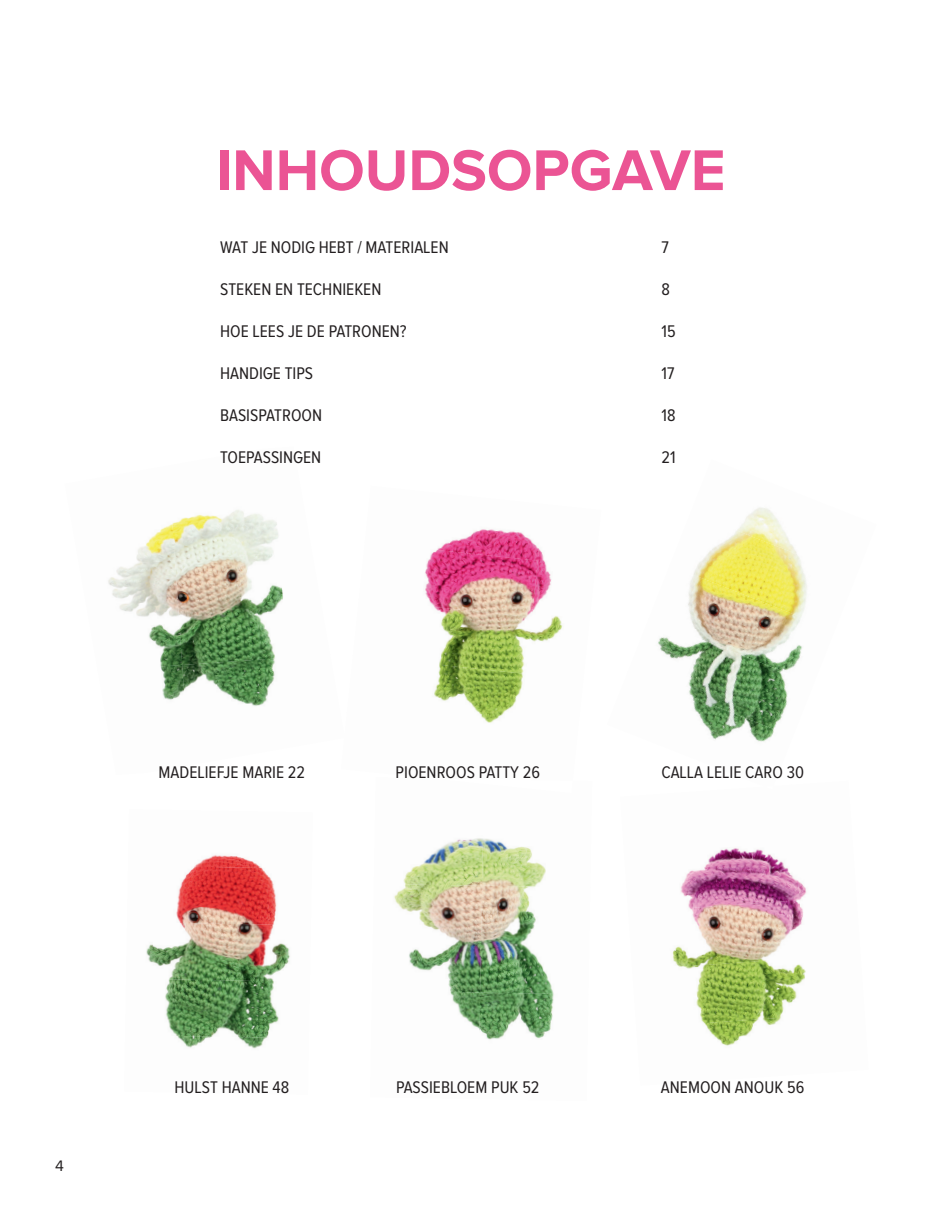
<style>
.page{position:relative;width:941px;height:1214px;background:#fff}
.page>*{position:absolute;margin:0;border:0;box-sizing:border-box;transform-origin:0 0}
.t1{font:700 59.5px "Proxima Nova";color:#eb5494}
.t2{font:17.5px "Proxima Nova A Cond";color:#231f20}
.t3{font:15.75px "Proxima Nova";color:#231f20}
</style>
<div class="page">
<img style="left:196px;top:854px;width:62px;height:11px">
<img style="left:176px;top:865px;width:101px;height:57px">
<img style="left:146px;top:922px;width:144px;height:56px">
<img style="left:165px;top:978px;width:114px;height:57px">
<img style="left:176px;top:1035px;width:92px;height:14px">
<img style="left:403px;top:838px;width:79px;height:46px">
<img style="left:482px;top:838px;width:64px;height:47px">
<img style="left:394px;top:884px;width:88px;height:106px">
<img style="left:480px;top:885px;width:73px;height:107px">
<img style="left:450px;top:990px;width:30px;height:38px">
<img style="left:478px;top:992px;width:76px;height:48px">
<img style="left:136px;top:526px;width:32px;height:34px">
<img style="left:168px;top:510px;width:104px;height:50px">
<img style="left:272px;top:520px;width:7px;height:33px">
<img style="left:108px;top:560px;width:67px;height:105px">
<img style="left:175px;top:553px;width:108px;height:112px">
<img style="left:160px;top:665px;width:22px;height:35px">
<img style="left:182px;top:657px;width:101px;height:49px">
<img style="left:698px;top:512px;width:103px;height:53px">
<img style="left:688px;top:565px;width:119px;height:53px">
<img style="left:658px;top:618px;width:144px;height:53px">
<img style="left:688px;top:671px;width:100px;height:71px">
<img style="left:450px;top:529px;width:75px;height:13px">
<img style="left:525px;top:536px;width:38px;height:106px">
<img style="left:425px;top:542px;width:112px;height:75px">
<img style="left:425px;top:599px;width:106px;height:57px">
<img style="left:434px;top:656px;width:91px;height:56px">
<img style="left:514px;top:674px;width:11px;height:38px">
<img style="left:478px;top:712px;width:27px;height:11px">
<img style="left:799px;top:882px;width:8px;height:18px">
<img style="left:680px;top:848px;width:119px;height:52px">
<img style="left:672px;top:900px;width:131px;height:58px">
<img style="left:673px;top:958px;width:130px;height:58px">
<img style="left:700px;top:1016px;width:82px;height:30px">
<h1 class="t1" style="left:216px;top:143px;width:511px">INHOUDSOPGAVE</h1>
<p class="t2" style="left:220px;top:238px;width:230px">WAT JE NODIG HEBT / MATERIALEN</p>
<p class="t2" style="left:661px;top:238px;width:9px">7</p>
<p class="t2" style="left:220px;top:280px;width:163px">STEKEN EN TECHNIEKEN</p>
<p class="t2" style="left:661px;top:280px;width:10px">8</p>
<p class="t2" style="left:220px;top:322px;width:188px">HOE LEES JE DE PATRONEN?</p>
<p class="t2" style="left:661px;top:322px;width:16px">15</p>
<p class="t2" style="left:220px;top:364px;width:94px">HANDIGE TIPS</p>
<p class="t2" style="left:661px;top:364px;width:14px">17</p>
<p class="t2" style="left:220px;top:406px;width:103px">BASISPATROON</p>
<p class="t2" style="left:661px;top:406px;width:16px">18</p>
<p class="t2" style="left:220px;top:448px;width:102px">TOEPASSINGEN</p>
<p class="t2" style="left:661px;top:448px;width:16px">21</p>
<p class="t2" style="left:158px;top:763px;width:148px">MADELIEFJE MARIE 22</p>
<p class="t2" style="left:395px;top:763px;width:146px">PIOENROOS PATTY 26</p>
<p class="t2" style="left:661px;top:763px;width:144px">CALLA LELIE CARO 30</p>
<p class="t3" style="left:55px;top:1158px;width:10px">4</p>
<p class="t2" style="left:174px;top:1078px;width:116px">HULST HANNE 48</p>
<p class="t2" style="left:396px;top:1078px;width:145px">PASSIEBLOEM PUK 52</p>
<p class="t2" style="left:660px;top:1078px;width:145px">ANEMOON ANOUK 56</p>
</div>
